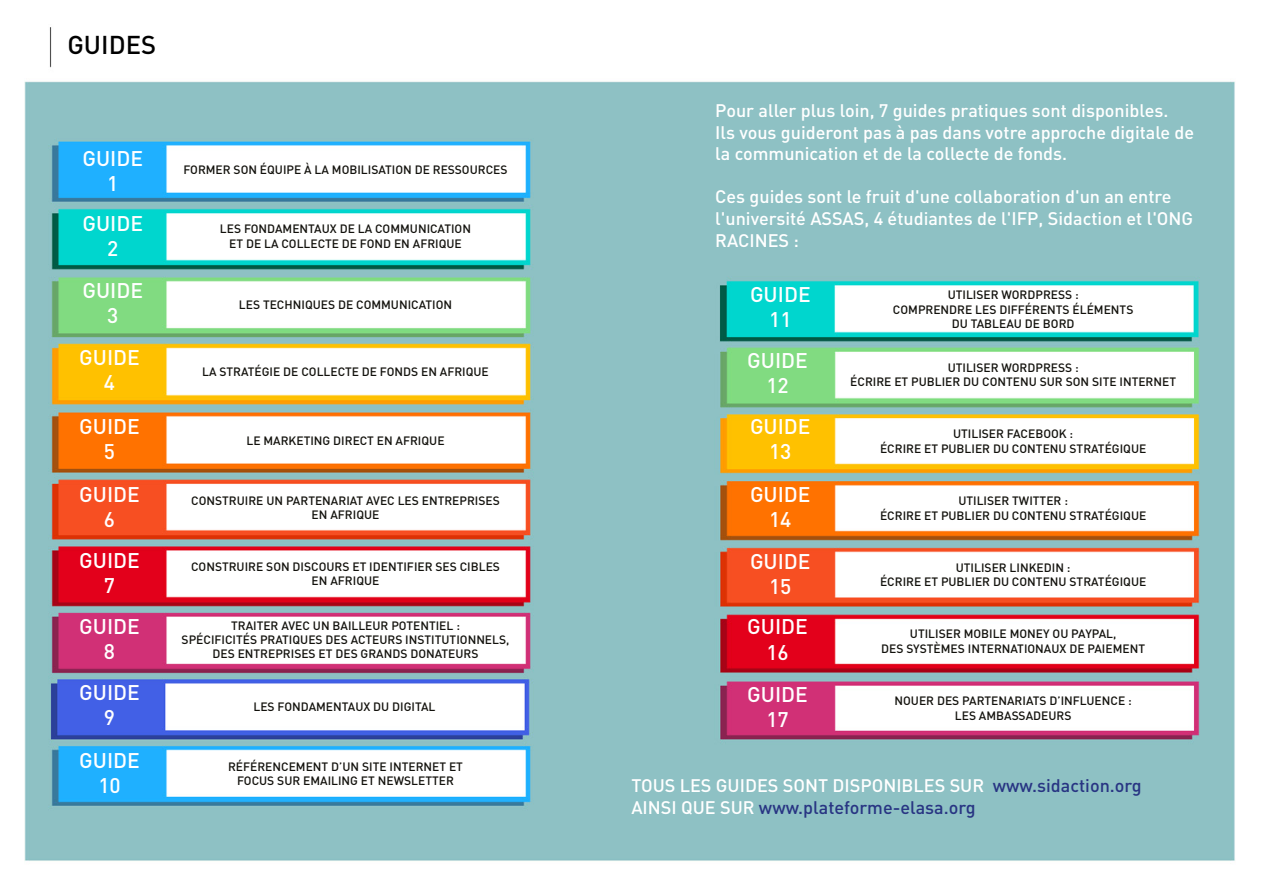
<style>
.page{position:relative;width:1263px;height:893px;background:#fff}
.page>*{position:absolute;margin:0;border:0;box-sizing:border-box;transform-origin:0 0}
.t1{font:500 25.5px "DIN";color:#000}
.t2{font:500 21px/25.2px "DIN";color:#fff;text-align:center}
.t3{font:500 18px/21.6px "DIN";color:#fff}
.t4{font:500 18px "DIN";color:#283583}
.t5{font:500 12px/14.4px "DIN";color:#12110c;text-align:center}
.s1{color:#283583}
</style>
<div class="page">
<img style="left:24px;top:27px;width:1211px;height:834px">
<h1 class="t1" style="left:67px;top:28px;width:90px">GUIDES</h1>
<h2 class="t2" style="left:82px;top:145px;width:62px">GUIDE<br>1</h2>
<h2 class="t2" style="left:82px;top:210px;width:62px">GUIDE<br>2</h2>
<h2 class="t2" style="left:82px;top:277px;width:62px">GUIDE<br>3</h2>
<h2 class="t2" style="left:79px;top:344px;width:62px">GUIDE<br>4</h2>
<h2 class="t2" style="left:79px;top:413px;width:62px">GUIDE<br>5</h2>
<h2 class="t2" style="left:79px;top:481px;width:62px">GUIDE<br>6</h2>
<h2 class="t2" style="left:79px;top:547px;width:62px">GUIDE<br>7</h2>
<h2 class="t2" style="left:79px;top:613px;width:62px">GUIDE<br>8</h2>
<h2 class="t2" style="left:79px;top:679px;width:62px">GUIDE<br>9</h2>
<h2 class="t2" style="left:79px;top:747px;width:62px">GUIDE<br>10</h2>
<p class="t5" style="left:183px;top:162px;width:326px">FORMER SON ÉQUIPE À LA MOBILISATION DE RESSOURCES</p>
<p class="t5" style="left:220px;top:222px;width:253px">LES FONDAMENTAUX DE LA COMMUNICATION<br>ET DE LA COLLECTE DE FOND EN AFRIQUE</p>
<p class="t5" style="left:239px;top:297px;width:215px">LES TECHNIQUES DE COMMUNICATION</p>
<p class="t5" style="left:202px;top:364px;width:288px">LA STRATÉGIE DE COLLECTE DE FONDS EN AFRIQUE</p>
<p class="t5" style="left:246px;top:433px;width:200px">LE MARKETING DIRECT EN AFRIQUE</p>
<p class="t5" style="left:191px;top:493px;width:310px">CONSTRUIRE UN PARTENARIAT AVEC LES ENTREPRISES<br>EN AFRIQUE</p>
<p class="t5" style="left:191px;top:559px;width:310px">CONSTRUIRE SON DISCOURS ET IDENTIFIER SES CIBLES<br>EN AFRIQUE</p>
<p class="t5" style="left:182px;top:618px;width:329px">TRAITER AVEC UN BAILLEUR POTENTIEL :<br>SPÉCIFICITÉS PRATIQUES DES ACTEURS INSTITUTIONNELS,<br>DES ENTREPRISES ET DES GRANDS DONATEURS</p>
<p class="t5" style="left:254px;top:699px;width:183px">LES FONDAMENTAUX DU DIGITAL</p>
<p class="t5" style="left:228px;top:759px;width:236px">RÉFÉRENCEMENT D’UN SITE INTERNET ET<br>FOCUS SUR EMAILING ET NEWSLETTER</p>
<h3 class="t3" style="left:715px;top:99px;width:480px">Pour aller plus loin 7, guides pratiques sont disponibles.<br>Ils vous guideront pas à pas dans votre approche digitale de la communication et de la collecte de fonds.</h3>
<h3 class="t3" style="left:715px;top:185px;width:479px">Ces guides sont le fruit 'd une collaboration 'd un an entre<br>'l université ASSAS 4, étudiantes de 'l IFP, Sidaction et 'l ONG<br>RACINES :</h3>
<h2 class="t2" style="left:750px;top:281px;width:62px">GUIDE<br>11</h2>
<h2 class="t2" style="left:747px;top:347px;width:62px">GUIDE<br>12</h2>
<h2 class="t2" style="left:750px;top:413px;width:62px">GUIDE<br>13</h2>
<h2 class="t2" style="left:750px;top:481px;width:62px">GUIDE<br>14</h2>
<h2 class="t2" style="left:750px;top:548px;width:62px">GUIDE<br>15</h2>
<h2 class="t2" style="left:747px;top:613px;width:62px">GUIDE<br>16</h2>
<h2 class="t2" style="left:747px;top:681px;width:62px">GUIDE<br>17</h2>
<p class="t5" style="left:893px;top:287px;width:242px">UTILISER WORDPRESS :<br>COMPRENDRE LES DIFFÉRENTS ÉLÉMENTS<br>DU TABLEAU DE BORD</p>
<p class="t5" style="left:850px;top:360px;width:327px">UTILISER WORDPRESS :<br>ÉCRIRE ET PUBLIER DU CONTENU SUR SON SITE INTERNET</p>
<p class="t5" style="left:880px;top:426px;width:268px">UTILISER FACEBOOK :<br>ÉCRIRE ET PUBLIER DU CONTENU STRATÉGIQUE</p>
<p class="t5" style="left:880px;top:493px;width:268px">UTILISER TWITTER :<br>ÉCRIRE ET PUBLIER DU CONTENU STRATÉGIQUE</p>
<p class="t5" style="left:880px;top:560px;width:268px">UTILISER LINKEDIN :<br>ÉCRIRE ET PUBLIER DU CONTENU STRATÉGIQUE</p>
<p class="t5" style="left:881px;top:626px;width:265px">UTILISER MOBILE MONEY OU PAYPAL,<br>DES SYSTÈMES INTERNATIONAUX DE PAIEMENT</p>
<p class="t5" style="left:894px;top:693px;width:239px">NOUER DES PARTENARIATS D’INFLUENCE :<br>LES AMBASSADEURS</p>
<h3 class="t3" style="left:631px;top:774px;width:354px">TOUS LES GUIDES SONT DISPONIBLES SUR<br>AINSI QUE SUR <span class="s1">www.plateforme-elasa.org</span></h3>
<h3 class="t4" style="left:993px;top:774px;width:150px">www.sidaction.org</h3>
</div>
